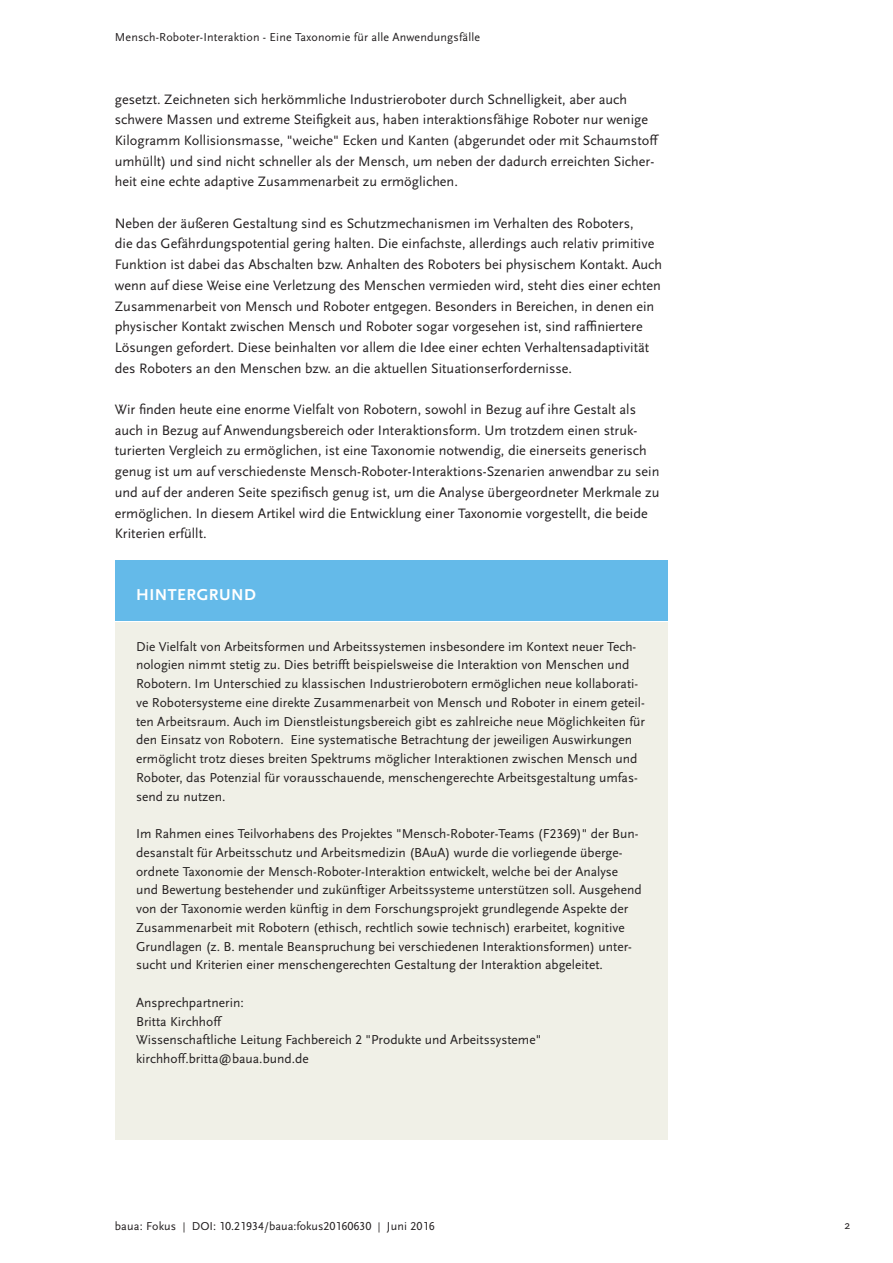
<style>
.page{position:relative;width:893px;height:1263px;background:#fff}
.page>*{position:absolute;margin:0;border:0;box-sizing:border-box;transform-origin:0 0}
._5_INFO_Head_W{font:700 16.5px "Scala Sans Pro";letter-spacing:.03em;color:#fff}
._3_Fließ{font:14.25px/20.7px "Scala Sans Pro";color:#231f20}
._5_INFO_Fließ{font:13.5px/18.8px "Scala Sans Pro";color:#231f20}
._7_Kolumnentitel{font:12px "Scala Sans Pro";letter-spacing:.015em;color:#231f20}
._7_Pagina{font:12px "Scala Sans Pro";color:#231f20}
.s1{font-size:10.5px}
</style>
<div class="page">
<div style="left:115px;top:561px;width:553px;height:60px;background:#64bae9"></div>
<div style="left:115px;top:622px;width:553px;height:517px;background:#f0f0e7"></div>
<p class="_7_Kolumnentitel" style="left:115px;top:30px;width:367px">Mensch-Roboter-Interaktion - Eine Taxonomie für alle Anwendungsfälle</p>
<p class="_3_Fließ" style="left:115px;top:88px;width:546px">gesetzt. Zeichneten sich herkömmliche Industrieroboter durch Schnelligkeit, aber auch schwere Massen und extreme Steifigkeit aus, haben interaktionsfähige Roboter nur wenige Kilogramm Kollisionsmasse, "weiche" Ecken und Kanten (abgerundet oder mit Schaumstoff umhüllt) und sind nicht schneller als der Mensch, um neben der dadurch erreichten Sicher&shy;heit eine echte adaptive Zusammenarbeit zu ermöglichen.</p>
<p class="_3_Fließ" style="left:115px;top:213px;width:549px">Neben der äußeren Gestaltung sind es Schutzmechanismen im Verhalten des Roboters,<br>die das Gefährdungspotential gering halten. Die einfachste, allerdings auch relativ primitive Funktion ist dabei das Abschalten bzw. Anhalten des Roboters bei physischem Kontakt. Auch wenn auf diese Weise eine Verletzung des Menschen vermieden wird, steht dies einer echten Zusammenarbeit von Mensch und Roboter entgegen. Besonders in Bereichen, in denen ein physischer Kontakt zwischen Mensch und Roboter sogar vorgesehen ist, sind raffiniertere Lösungen gefordert. Diese beinhalten vor allem die Idee einer echten Verhaltensadaptivität des Roboters an den Menschen bzw. an die aktuellen Situationserfordernisse.</p>
<p class="_3_Fließ" style="left:115px;top:399px;width:546px">Wir finden heute eine enorme Vielfalt von Robotern, sowohl in Bezug auf ihre Gestalt als auch in Bezug auf Anwendungsbereich oder Interaktionsform. Um trotzdem einen struk&shy;turierten Vergleich zu ermöglichen, ist eine Taxonomie notwendig, die einerseits generisch genug ist um auf verschiedenste Mensch-Roboter-Interaktions-Szenarien anwendbar zu sein und auf der anderen Seite spezifisch genug ist, um die Analyse übergeordneter Merkmale zu ermöglichen. In diesem Artikel wird die Entwicklung einer Taxonomie vorgestellt, die beide Kriterien erfüllt.</p>
<p class="_5_INFO_Head_W" style="left:136px;top:585px;width:121px">HINTERGRUND</p>
<p class="_5_INFO_Fließ" style="left:136px;top:637px;width:510px">Die Vielfalt von Arbeitsformen und Arbeitssystemen insbesondere im Kontext neuer Tech&shy;nologien nimmt stetig zu. Dies betrifft beispielsweise die Interaktion von Menschen und Robotern. Im Unterschied zu klassischen Industrierobotern ermöglichen neue kollaborati&shy;ve Robotersysteme eine direkte Zusammenarbeit von Mensch und Roboter in einem geteil&shy;ten Arbeitsraum. Auch im Dienstleistungsbereich gibt es zahlreiche neue Möglichkeiten für den Einsatz von Robotern. Eine systematische Betrachtung der jeweiligen Auswirkungen ermöglicht trotz dieses breiten Spektrums möglicher Interaktionen zwischen Mensch und Roboter, das Potenzial für vorausschauende, menschengerechte Arbeitsgestaltung umfas&shy;send zu nutzen.</p>
<p class="_5_INFO_Fließ" style="left:136px;top:824px;width:507px">Im Rahmen eines Teilvorhabens des Projektes "Mensch-Roboter-Teams (F2369)" der Bun&shy;desanstalt für Arbeitsschutz und Arbeitsmedizin (BAuA) wurde die vorliegende überge&shy;ordnete Taxonomie der Mensch-Roboter-Interaktion entwickelt, welche bei der Analyse und Bewertung bestehender und zukünftiger Arbeitssysteme unterstützen soll. Ausgehend von der Taxonomie werden künftig in dem Forschungsprojekt grundlegende Aspekte der Zusammenarbeit mit Robotern (ethisch, rechtlich sowie technisch) erarbeitet, kognitive Grundlagen (z. B. mentale Beanspruchung bei verschiedenen Interaktionsformen) unter&shy;sucht und Kriterien einer menschengerechten Gestaltung der Interaktion abgeleitet.</p>
<p class="_5_INFO_Fließ" style="left:136px;top:993px;width:407px">Ansprechpartnerin:<br>Britta Kirchhoff<br>Wissenschaftliche Leitung Fachbereich 2 "Produkte und Arbeitssysteme" kirchhoff.britta@baua.bund.de</p>
<p class="_7_Kolumnentitel" style="left:115px;top:1219px;width:322px">baua: Fokus <span class="s1">|</span> DOI: 10.21934/baua:fokus20160630 <span class="s1">|</span> Juni 2016</p>
<p class="_7_Pagina" style="left:844px;top:1218px;width:7px">2</p>
</div>
